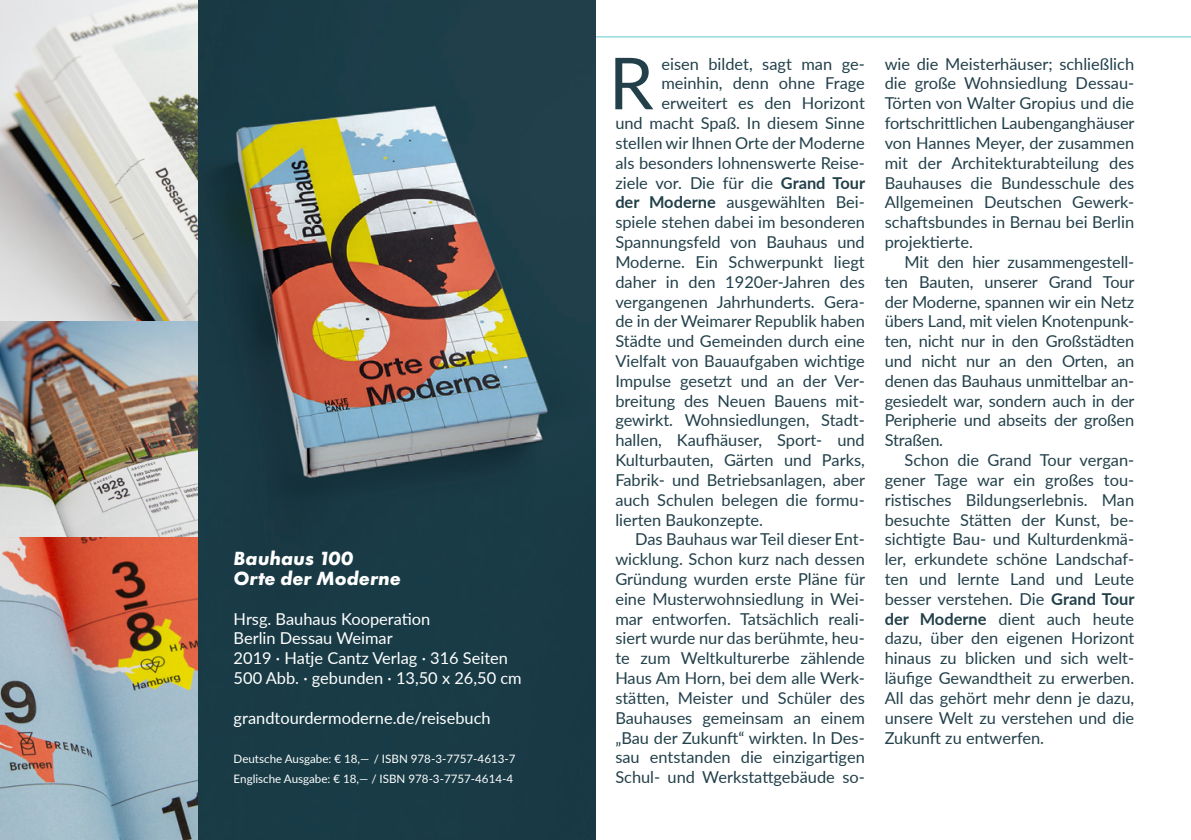
<style>
.page{position:relative;width:1191px;height:840px;background:#fff}
.page>*{position:absolute;margin:0;border:0;box-sizing:border-box;transform-origin:0 0}
.Fließtext{font:71.6px "Lato";color:#22404a}
.Karte_Fließtext{font:italic 700 19.8px/19.8px "Futura PT";color:#fff}
.Einleitung{font:16.4px/19.8px "Lato";color:#22404a;text-align:justify}
.Fließtext-2{font:16.4px "Lato";color:#22404a}
.Karte_Fließtext-2{font:16.4px/19.8px "Lato";color:#fff}
.Karte_Fließtext-3{font:11.6px "Lato";color:#fff}
.s1{font-weight:700}
</style>
<div class="page">
<hr style="left:0;top:36px;width:1191px;height:1px;background:#63c8cf">
<img style="left:0;top:0;width:198px;height:839px">
<img style="left:198px;top:0;width:397px;height:839px">
<p class="Karte_Fließtext" style="left:234px;top:548px;width:169px">Bauhaus 100<br>Orte der Moderne</p>
<p class="Karte_Fließtext-2" style="left:234px;top:607px;width:198px">Hrsg. Bauhaus Kooperation<br>Berlin Dessau Weimar</p>
<p class="Karte_Fließtext-2" style="left:234px;top:647px;width:289px">2019 · Hatje Cantz Verlag · 316 Seiten<br>500 Abb. · gebunden · 13,50 x 26,50 cm</p>
<p class="Karte_Fließtext-2" style="left:234px;top:706px;width:258px">grandtourdermoderne.de/reisebuch</p>
<p class="Karte_Fließtext-3" style="left:234px;top:750px;width:283px">Deutsche Ausgabe: € 18,— / ISBN 978-3-7757-4613-7</p>
<p class="Karte_Fließtext-3" style="left:234px;top:770px;width:281px">Englische Ausgabe: € 18,— / ISBN 978-3-7757-4614-4</p>
<p class="Fließtext" style="left:609px;top:32px;width:46px">R</p>
<p class="Fließtext-2" style="left:661px;top:52px;width:205px">eisen bildet, sagt man ge-</p>
<p class="Fließtext-2" style="left:661px;top:72px;width:205px">meinhin, denn ohne Frage</p>
<p class="Fließtext-2" style="left:661px;top:91px;width:205px">erweitert es den Horizont</p>
<p class="Fließtext-2" style="left:615px;top:111px;width:251px">und macht Spaß. In diesem Sinne</p>
<p class="Fließtext-2" style="left:615px;top:131px;width:251px">stellen wir Ihnen Orte der Moderne</p>
<p class="Fließtext-2" style="left:615px;top:151px;width:251px">als besonders lohnenswerte Reise-</p>
<p class="Fließtext-2" style="left:615px;top:171px;width:251px">ziele vor. Die für die <span class="s1">Grand Tour</span></p>
<p class="Fließtext-2" style="left:615px;top:190px;width:251px"><span class="s1">der Moderne</span> ausgewählten Bei-</p>
<p class="Fließtext-2" style="left:615px;top:210px;width:251px">spiele stehen dabei im besonderen</p>
<p class="Fließtext-2" style="left:615px;top:230px;width:251px">Spannungsfeld von Bauhaus und</p>
<p class="Fließtext-2" style="left:615px;top:250px;width:251px">Moderne. Ein Schwerpunkt liegt</p>
<p class="Fließtext-2" style="left:615px;top:270px;width:251px">daher in den 1920er-Jahren des</p>
<p class="Fließtext-2" style="left:615px;top:289px;width:251px">vergangenen Jahrhunderts. Gera-</p>
<p class="Fließtext-2" style="left:615px;top:309px;width:251px">de in der Weimarer Republik haben</p>
<p class="Fließtext-2" style="left:615px;top:329px;width:251px">Städte und Gemeinden durch eine</p>
<p class="Fließtext-2" style="left:615px;top:349px;width:251px">Vielfalt von Bauaufgaben wichtige</p>
<p class="Fließtext-2" style="left:615px;top:369px;width:251px">Impulse gesetzt und an der Ver-</p>
<p class="Fließtext-2" style="left:615px;top:388px;width:251px">breitung des Neuen Bauens mit-</p>
<p class="Fließtext-2" style="left:615px;top:408px;width:251px">gewirkt. Wohnsiedlungen, Stadt-</p>
<p class="Fließtext-2" style="left:615px;top:428px;width:251px">hallen, Kaufhäuser, Sport- und</p>
<p class="Fließtext-2" style="left:615px;top:448px;width:251px">Kulturbauten, Gärten und Parks,</p>
<p class="Fließtext-2" style="left:615px;top:468px;width:251px">Fabrik- und Betriebsanlagen, aber</p>
<p class="Fließtext-2" style="left:615px;top:487px;width:251px">auch Schulen belegen die formu-</p>
<p class="Fließtext-2" style="left:615px;top:507px;width:149px">lierten Baukonzepte.</p>
<p class="Einleitung" style="left:615px;top:528px;width:251px;text-indent:20px">Das Bauhaus war Teil dieser Ent&shy;wicklung. Schon kurz nach dessen Gründung wurden erste Pläne für eine Musterwohnsiedlung in Wei&shy;mar entworfen. Tatsächlich reali&shy;siert wurde nur das berühmte, heu&shy;te zum Weltkulturerbe zählende Haus Am Horn, bei dem alle Werk&shy;stätten, Meister und Schüler des Bauhauses gemeinsam an einem „Bau der Zukunft“ wirkten. In Des&shy;sau entstanden die einzigartigen Schul- und Werkstattgebäude so-</p>
<p class="Einleitung" style="left:884px;top:53px;width:251px">wie die Meisterhäuser; schließlich die große Wohnsiedlung Dessau-Törten von Walter Gropius und die fortschrittlichen Laubenganghäuser von Hannes Meyer, der zusammen mit der Architekturabteilung des Bauhauses die Bundesschule des Allgemeinen Deutschen Gewerk&shy;schaftsbundes in Bernau bei Berlin projektierte.</p>
<p class="Einleitung" style="left:884px;top:251px;width:251px;text-indent:20px">Mit den hier zusammengestell&shy;ten Bauten, unserer Grand Tour der Moderne, spannen wir ein Netz übers Land, mit vielen Knotenpunk&shy;ten, nicht nur in den Großstädten und nicht nur an den Orten, an denen das Bauhaus unmittelbar an&shy;gesiedelt war, sondern auch in der Peripherie und abseits der großen Straßen.</p>
<p class="Einleitung" style="left:884px;top:449px;width:251px;text-indent:20px">Schon die Grand Tour vergan&shy;gener Tage war ein großes tou&shy;ristisches Bildungserlebnis. Man besuchte Stätten der Kunst, be&shy;sichtigte Bau- und Kulturdenkmä&shy;ler, erkundete schöne Landschaf&shy;ten und lernte Land und Leute besser verstehen. Die <span class="s1">Grand Tour der Moderne</span> dient auch heute dazu, über den eigenen Horizont hinaus zu blicken und sich welt&shy;läufige Gewandtheit zu erwerben.<br>All das gehört mehr denn je dazu, unsere Welt zu verstehen und die Zukunft zu entwerfen.</p>
</div>
